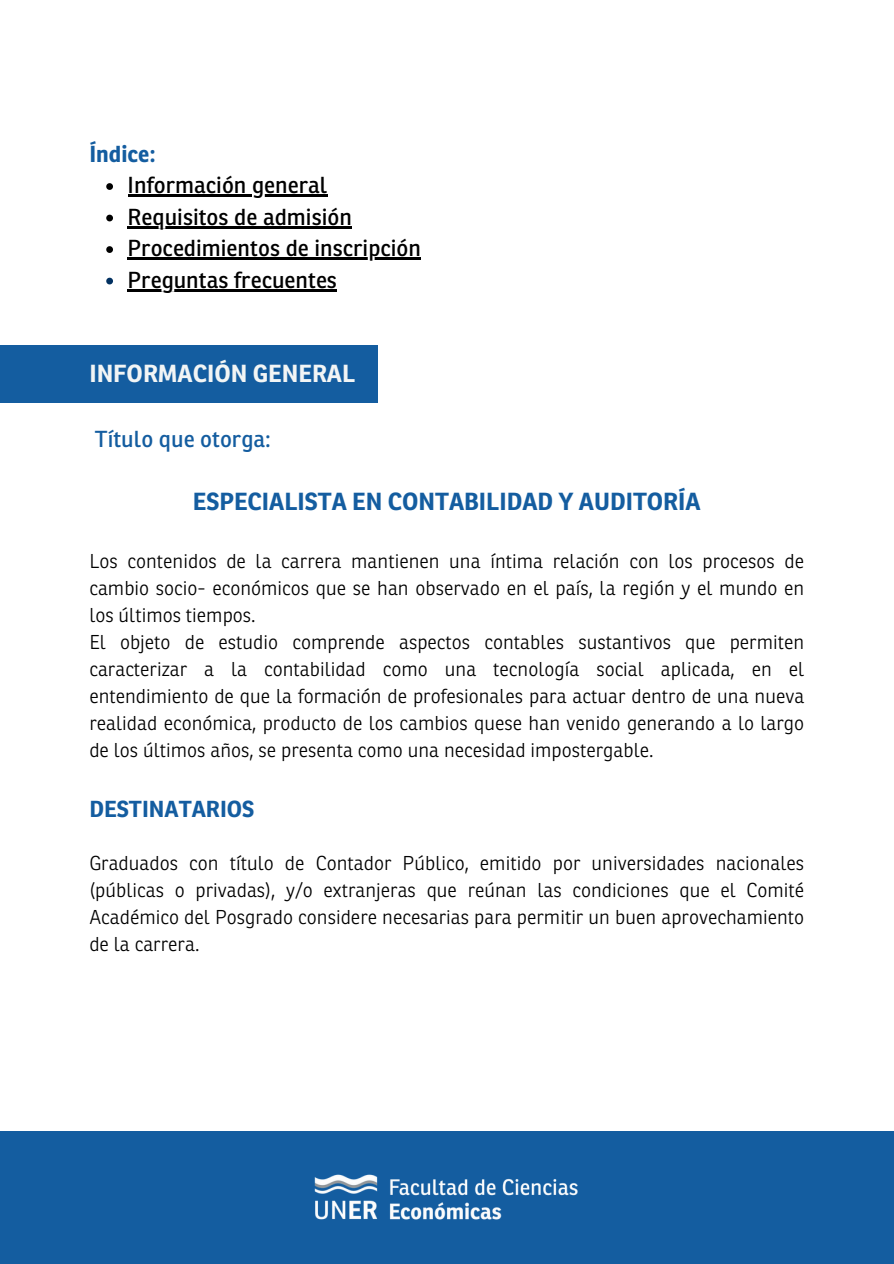
<style>
.page{position:relative;width:894px;height:1264px;background:#fff}
.page>*{position:absolute;margin:0;border:0;box-sizing:border-box;transform-origin:0 0}
.t1{font:700 24px "Ronnia";color:#145da0}
.t2{font:700 24px "Ronnia";color:#f2f5f5}
.t3{font:22.5px/31.5px "Ronnia";color:#000}
.t4{font:700 22.5px "Ronnia";color:#145da0}
.t5{font:22.5px "Ronnia";color:#145da0}
.t6{font:300 19.5px/27px "Ronnia";color:#000}
</style>
<div class="page">
<div style="left:0;top:1131px;width:893px;height:132px;background:#145da0"></div>
<div style="left:0;top:345px;width:378px;height:58px;background:#145da0"></div>
<svg style="left:106px;top:183px;width:7px;height:7px"></svg>
<hr style="left:128px;top:194px;width:199px;height:3px;background:#000">
<svg style="left:106px;top:215px;width:7px;height:6px"></svg>
<hr style="left:128px;top:226px;width:224px;height:2px;background:#000">
<svg style="left:106px;top:246px;width:7px;height:7px"></svg>
<hr style="left:128px;top:257px;width:293px;height:3px;background:#000">
<svg style="left:106px;top:278px;width:7px;height:6px"></svg>
<hr style="left:128px;top:289px;width:209px;height:2px;background:#000">
<img style="left:314px;top:1174px;width:264px;height:46px">
<p class="t4" style="left:89px;top:140px;width:68px">Índice:</p>
<p class="t3" style="left:128px;top:169px;width:295px">Información general<br>Requisitos de admisión<br>Procedimientos de inscripción<br>Preguntas frecuentes</p>
<p class="t2" style="left:89px;top:359px;width:267px">INFORMACIÓN GENERAL</p>
<p class="t5" style="left:95px;top:425px;width:177px">Título que otorga:</p>
<p class="t1" style="left:193px;top:486px;width:509px">ESPECIALISTA EN CONTABILIDAD Y AUDITORÍA</p>
<p class="t6" style="left:89px;top:548px;width:716px">Los contenidos de la carrera mantienen una íntima relación con los procesos de cambio socio- económicos que se han observado en el país, la región y el mundo en los últimos tiempos.<br>El objeto de estudio comprende aspectos contables sustantivos que permiten caracterizar a la contabilidad como una tecnología social aplicada, en el entendimiento de que la formación de profesionales para actuar dentro de una nueva realidad económica, producto de los cambios quese han venido generando a lo largo de los últimos años, se presenta como una necesidad impostergable.</p>
<p class="t4" style="left:89px;top:795px;width:166px">DESTINATARIOS</p>
<p class="t6" style="left:89px;top:850px;width:716px;text-align:justify">Graduados con título de Contador Público, emitido por universidades nacionales (públicas o privadas), y/o extranjeras que reúnan las condiciones que el Comité Académico del Posgrado considere necesarias para permitir un buen aprovechamiento de la carrera.</p>
</div>
